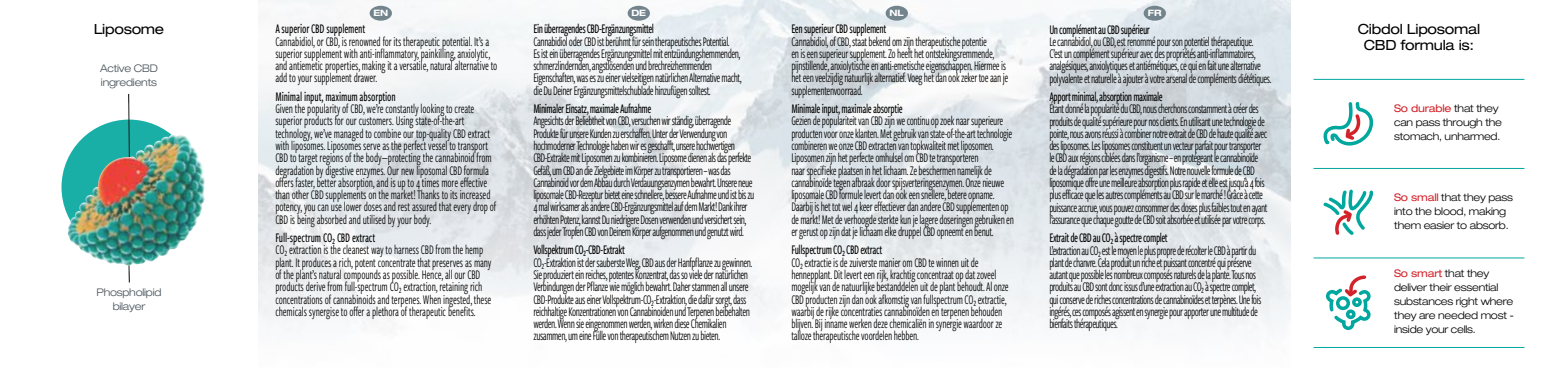
<style>
.page{position:relative;width:1548px;height:368px;background:#fff}
.page>*{position:absolute;margin:0;border:0;box-sizing:border-box;transform-origin:0 0}
.t1{font:expanded 14px/15.8px "Helvetica Neue LT Std";letter-spacing:-.02em;color:#000;text-align:center}
.t2{font:13.65px/12.2px "Freight Sans Cmp Pro";letter-spacing:-.04em;color:#000;scale:.85 1}
.t3{font:13.65px/12.2px "Freight Sans Cmp Pro";letter-spacing:-.01em;color:#000;scale:.85 1}
.t4{font:13.65px/12.2px "Freight Sans Cmp Pro";letter-spacing:-.02em;color:#000;scale:.85 1}
.t5{font:500 13.65px "Freight Sans Cmp Pro";letter-spacing:-.04em;color:#000;scale:.85 1}
.t6{font:500 13.65px "Freight Sans Cmp Pro";letter-spacing:-.01em;color:#000;scale:.85 1}
.t7{font:300 expanded 10.5px/14px "Helvetica Neue LT Std";letter-spacing:-.02em;color:#000}
.t8{font:300 expanded 10.5px/14px "Helvetica Neue LT Std";letter-spacing:-.02em;color:#48535b;text-align:center}
.t9{font:700 expanded 8.75px "Helvetica Neue LT Std";letter-spacing:-.01em;color:#fff}
.s1{font-weight:400;color:#d2232a}
</style>
<div class="page">
<img style="left:258px;top:0;width:1032px;height:329px">
<div style="left:1143px;top:6px;width:23px;height:15px;background:#73848d;border-radius:50%"></div>
<div style="left:628px;top:6px;width:22px;height:15px;background:#73848d;border-radius:50%"></div>
<svg style="left:1323px;top:189px;width:51px;height:46px"></svg>
<hr style="left:1313px;top:168px;width:211px;height:1px;background:#00a79e">
<svg style="left:1326px;top:275px;width:45px;height:55px"></svg>
<hr style="left:1313px;top:346px;width:211px;height:1px;background:#00a79e">
<hr style="left:1313px;top:257px;width:211px;height:1px;background:#00a79e">
<svg style="left:1323px;top:102px;width:50px;height:44px"></svg>
<hr style="left:1313px;top:79px;width:211px;height:1px;background:#00a79e">
<svg style="left:128px;top:271px;width:2px;height:12px"></svg>
<svg style="left:128px;top:93px;width:2px;height:10px"></svg>
<img style="left:45px;top:103px;width:168px;height:168px;border-radius:50%">
<div style="left:370px;top:6px;width:22px;height:15px;background:#73848d;border-radius:50%"></div>
<div style="left:885px;top:6px;width:23px;height:15px;background:#73848d;border-radius:50%"></div>
<p class="t1" style="left:94px;top:21px;width:72px">Liposome</p>
<p class="t8" style="left:100px;top:61px;width:59px;text-align:left">Active CBD ingredients</p>
<p class="t8" style="left:96px;top:285px;width:66px">Phospholipid bilayer</p>
<p class="t9" style="left:373px;top:7px;width:16px">EN</p>
<p class="t6" style="left:275px;top:20px;width:107px">A superior CBD supplement</p>
<p class="t3" style="left:275px;top:34px;width:263px">Cannabidiol, or CBD, is renowned for its therapeutic potential. It’s a superior supplement with anti-inflammatory, painkilling, anxiolytic, and antiemetic properties, making it a versatile, natural alternative to add to your supplement drawer.</p>
<p class="t6" style="left:275px;top:87px;width:143px">Minimal input, maximum absorption</p>
<p class="t3" style="left:275px;top:102px;width:261px">Given the popularity of CBD, we’re constantly looking to create superior products for our customers. Using state-of-the-art technology, we’ve managed to combine our top-quality CBD extract with liposomes. Liposomes serve as the perfect vessel to transport CBD to target regions of the body—protecting the cannabinoid from degradation by digestive enzymes. Our new liposomal CBD formula offers faster, better absorption, and is up to 4 times more effective than other CBD supplements on the market! Thanks to its increased potency, you can use lower doses and rest assured that every drop of CBD is being absorbed and utilised by your body.</p>
<p class="t6" style="left:275px;top:228px;width:119px">Full-spectrum CO₂ CBD extract</p>
<p class="t3" style="left:275px;top:243px;width:256px">CO₂ extraction is the cleanest way to harness CBD from the hemp plant. It produces a rich, potent concentrate that preserves as many of the plant’s natural compounds as possible. Hence, all our CBD products derive from full-spectrum CO₂ extraction, retaining rich concentrations of cannabinoids and terpenes. When ingested, these chemicals synergise to offer a plethora of therapeutic benefits.</p>
<p class="t9" style="left:631px;top:7px;width:16px">DE</p>
<p class="t5" style="left:533px;top:20px;width:144px">Ein überragendes CBD-Ergänzungsmittel</p>
<p class="t2" style="left:533px;top:34px;width:246px">Cannabidiol oder CBD ist berühmt für sein therapeutisches Potential.<br>Es ist ein überragendes Ergänzungsmittel mit entzündungshemmenden, schmerzlindernden, angstlösenden und brechreizhemmenden Eigenschaften, was es zu einer vielseitigen natürlichen Alternative macht, die Du Deiner Ergänzungsmittelschublade hinzufügen solltest.</p>
<p class="t5" style="left:533px;top:99px;width:140px">Minimaler Einsatz, maximale Aufnahme</p>
<p class="t2" style="left:533px;top:114px;width:262px">Angesichts der Beliebtheit von CBD, versuchen wir ständig, überragende Produkte für unsere Kunden zu erschaffen. Unter der Verwendung von hochmoderner Technologie haben wir es geschafft, unsere hochwertigen CBD-Extrakte mit Liposomen zu kombinieren. Liposome dienen als das perfekte Gefäß, um CBD an die Zielgebiete im Körper zu transportieren – was das Cannabinoid vor dem Abbau durch Verdauungsenzymen bewahrt. Unsere neue liposomale CBD-Rezeptur bietet eine schnellere, bessere Aufnahme und ist bis zu 4 mal wirksamer als andere CBD-Ergänzungsmittel auf dem Markt! Dank ihrer erhöhten Potenz, kannst Du niedrigere Dosen verwenden und versichert sein, dass jeder Tropfen CBD von Deinem Körper aufgenommen und genutzt wird.</p>
<p class="t5" style="left:533px;top:240px;width:109px">Vollspektrum CO₂-CBD-Extrakt</p>
<p class="t2" style="left:533px;top:255px;width:259px">CO₂-Extraktion ist der sauberste Weg, CBD aus der Hanfpflanze zu gewinnen.<br>Sie produziert ein reiches, potentes Konzentrat, das so viele der natürlichen Verbindungen der Pflanze wie möglich bewahrt. Daher stammen all unsere CBD-Produkte aus einer Vollspektrum-CO₂-Extraktion, die dafür sorgt, dass reichhaltige Konzentrationen von Cannabinoiden und Terpenen beibehalten werden. Wenn sie eingenommen werden, wirken diese Chemikalien zusammen, um eine Fülle von therapeutischem Nutzen zu bieten.</p>
<p class="t9" style="left:889px;top:7px;width:16px">NL</p>
<p class="t5" style="left:791px;top:20px;width:113px">Een superieur CBD supplement</p>
<p class="t2" style="left:791px;top:34px;width:257px">Cannabidiol, of CBD, staat bekend om zijn therapeutische potentie<br>en is een superieur supplement. Zo heeft het ontstekingsremmende, pijnstillende, anxiolytische en anti-emetische eigenschappen. Hiermee is het een veelzijdig natuurlijk alternatief. Voeg het dan ook zeker toe aan je supplementenvoorraad.</p>
<p class="t5" style="left:791px;top:99px;width:133px">Minimale input, maximale absorptie</p>
<p class="t2" style="left:791px;top:114px;width:263px">Gezien de populariteit van CBD zijn we continu op zoek naar superieure producten voor onze klanten. Met gebruik van state-of-the-art technologie combineren we onze CBD extracten van topkwaliteit met liposomen.<br>Liposomen zijn het perfecte omhulsel om CBD te transporteren<br>naar specifieke plaatsen in het lichaam. Ze beschermen namelijk de cannabinoïde tegen afbraak door spijsverteringsenzymen. Onze nieuwe liposomale CBD formule levert dan ook een snellere, betere opname.<br>Daarbij is het tot wel 4 keer effectiever dan andere CBD supplementen op de markt! Met de verhoogde sterkte kun je lagere doseringen gebruiken en er gerust op zijn dat je lichaam elke druppel CBD opneemt en benut.</p>
<p class="t5" style="left:791px;top:240px;width:109px">Fullspectrum CO₂ CBD extract</p>
<p class="t4" style="left:791px;top:255px;width:257px">CO₂ extractie is de zuiverste manier om CBD te winnen uit de hennepplant. Dit levert een rijk, krachtig concentraat op dat zoveel mogelijk van de natuurlijke bestanddelen uit de plant behoudt. Al onze CBD producten zijn dan ook afkomstig van fullspectrum CO₂ extractie, waarbij de rijke concentraties cannabinoïden en terpenen behouden blijven. Bij inname werken deze chemicaliën in synergie waardoor ze talloze therapeutische voordelen hebben.</p>
<p class="t9" style="left:1148px;top:7px;width:15px">FR</p>
<p class="t5" style="left:1049px;top:20px;width:120px">Un complément au CBD supérieur</p>
<p class="t2" style="left:1049px;top:35px;width:263px">Le cannabidiol, ou CBD, est renommé pour son potentiel thérapeutique.<br>C’est un complément supérieur avec des propriétés anti-inflammatoires, analgésiques, anxiolytiques et antiémétiques, ce qui en fait une alternative polyvalente et naturelle à ajouter à votre arsenal de compléments diététiques.</p>
<p class="t5" style="left:1049px;top:87px;width:135px">Apport minimal, absorption maximale</p>
<p class="t2" style="left:1049px;top:102px;width:258px">Étant donné la popularité du CBD, nous cherchons constamment à créer des produits de qualité supérieure pour nos clients. En utilisant une technologie de pointe, nous avons réussi à combiner notre extrait de CBD de haute qualité avec des liposomes. Les liposomes constituent un vecteur parfait pour transporter le CBD aux régions ciblées dans l’organisme – en protégeant le cannabinoïde de la dégradation par les enzymes digestifs. Notre nouvelle formule de CBD liposomique offre une meilleure absorption plus rapide et elle est jusqu’à 4 fois plus efficace que les autres compléments au CBD sur le marché ! Grâce à cette puissance accrue, vous pouvez consommer des doses plus faibles tout en ayant l’assurance que chaque goutte de CBD soit absorbée et utilisée par votre corps.</p>
<p class="t5" style="left:1049px;top:228px;width:141px">Extrait de CBD au CO₂ à spectre complet</p>
<p class="t2" style="left:1049px;top:243px;width:251px">L’extraction au CO₂ est le moyen le plus propre de récolter le CBD à partir du plant de chanvre. Cela produit un riche et puissant concentré qui préserve autant que possible les nombreux composés naturels de la plante. Tous nos produits au CBD sont donc issus d’une extraction au CO₂ à spectre complet, qui conserve de riches concentrations de cannabinoïdes et terpènes. Une fois ingérés, ces composés agissent en synergie pour apporter une multitude de bienfaits thérapeutiques.</p>
<p class="t1" style="left:1358px;top:21px;width:124px">Cibdol Liposomal<br>CBD formula is:</p>
<p class="t7" style="left:1394px;top:101px;width:109px"><span class="s1">So durable</span> that they can pass through the stomach, unharmed.</p>
<p class="t7" style="left:1394px;top:190px;width:120px"><span class="s1">So small</span> that they pass into the blood, making them easier to absorb.</p>
<p class="t7" style="left:1394px;top:265px;width:122px"><span class="s1">So smart</span> that they deliver their essential substances right where they are needed most - inside your cells.</p>
</div>
